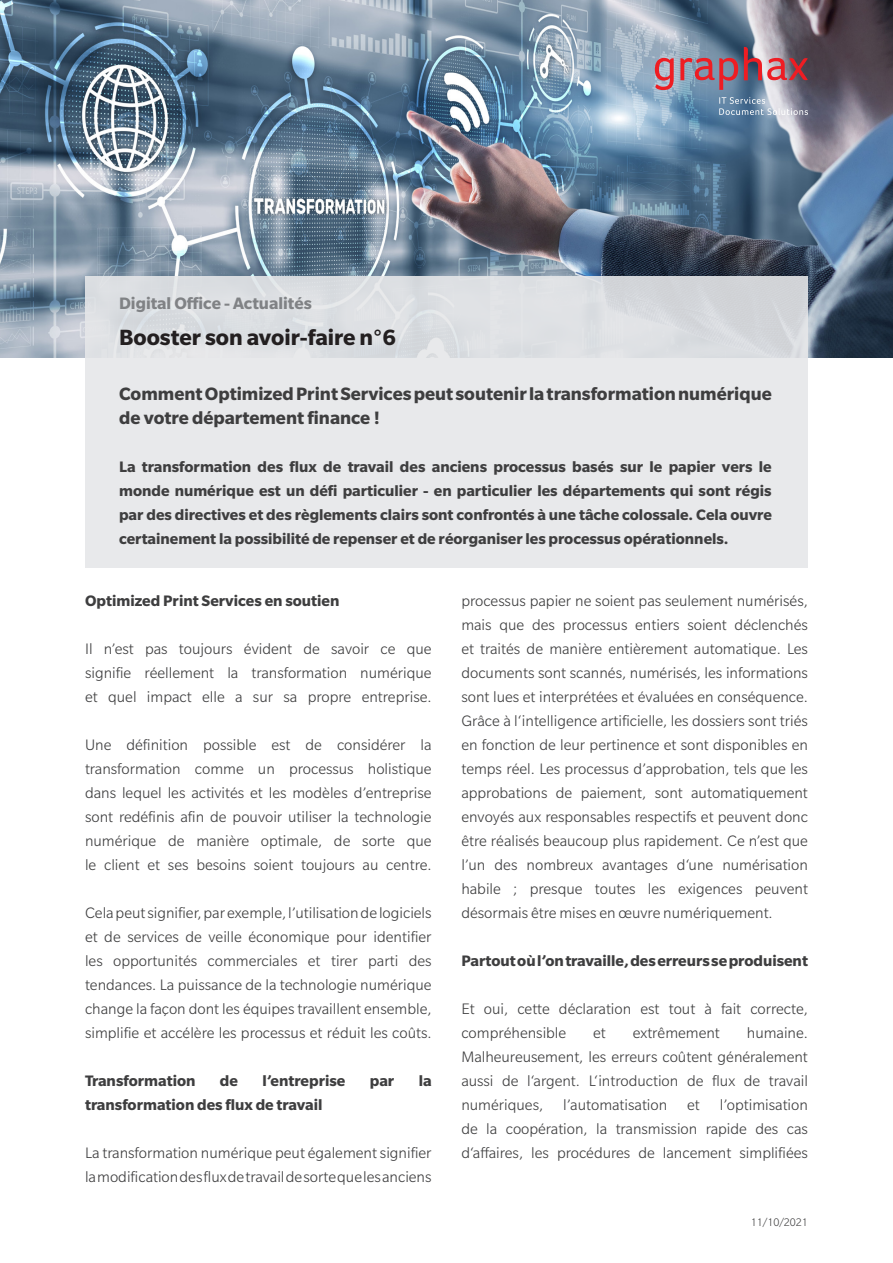
<style>
.page{position:relative;width:893px;height:1263px;background:#fff}
.page>*{position:absolute;margin:0;border:0;box-sizing:border-box;transform-origin:0 0}
.t1{font:700 24px "Slate Pro";color:#231f20}
.t2{font:700 19.5px/24px "Slate Pro";color:#3e3e3f}
.t3{font:700 18px "Slate Pro";color:#808285}
.t4{font:300 16.5px/24px "Slate Pro";color:#3e3e3f;text-align:justify}
.t5{font:700 16.5px/24px "Slate Pro";color:#3e3e3f;text-align:justify}
.t6{font:300 12px "Slate Pro";color:#3e3e3f}
</style>
<div class="page">
<img style="left:0;top:0;width:893px;height:357px">
<div style="left:85px;top:276px;width:723px;height:292px;background:#e6e7e9"></div>
<svg style="left:719px;top:97px;width:89px;height:18px;background:#95a5b8"></svg>
<svg style="left:655px;top:58px;width:19px;height:32px"></svg>
<svg style="left:680px;top:58px;width:58px;height:32px;background:#9f7082"></svg>
<svg style="left:744px;top:47px;width:64px;height:33px;background:#a56872"></svg>
<p class="t3" style="left:119px;top:294px;width:194px">Digital Office - Actualités</p>
<p class="t1" style="left:119px;top:325px;width:278px">Booster son avoir-faire n°6</p>
<p class="t2" style="left:119px;top:381px;width:654px">Comment Optimized Print Services peut soutenir la transformation numérique de votre département finance !</p>
<p class="t5" style="left:119px;top:454px;width:654px">La transformation des flux de travail des anciens processus basés sur le papier vers le monde numérique est un défi particulier - en particulier les départements qui sont régis par des directives et des règlements clairs sont confrontés à une tâche colossale. Cela ouvre certainement la possibilité de repenser et de réorganiser les processus opérationnels.</p>
<p class="t5" style="left:85px;top:589px;width:256px">Optimized Print Services en soutien</p>
<p class="t4" style="left:85px;top:637px;width:348px">Il n’est pas toujours évident de savoir ce que signifie réellement la transformation numérique et quel impact elle a sur sa propre entreprise.</p>
<p class="t4" style="left:85px;top:733px;width:348px">Une définition possible est de considérer la transformation comme un processus holistique dans lequel les activités et les modèles d’entreprise sont redéfinis afin de pouvoir utiliser la technologie numérique de manière optimale, de sorte que le client et ses besoins soient toujours au centre.</p>
<p class="t4" style="left:85px;top:901px;width:348px">Cela peut signifier, par exemple, l’utilisation de logiciels et de services de veille économique pour identifier les opportunités commerciales et tirer parti des tendances. La puissance de la technologie numérique change la façon dont les équipes travaillent ensemble, simplifie et accélère les processus et réduit les coûts.</p>
<p class="t5" style="left:85px;top:1069px;width:112px">Transformation</p>
<p class="t5" style="left:220px;top:1069px;width:20px">de</p>
<p class="t5" style="left:262px;top:1069px;width:84px">l’entreprise</p>
<p class="t5" style="left:370px;top:1069px;width:26px">par</p>
<p class="t5" style="left:419px;top:1069px;width:14px">la</p>
<p class="t5" style="left:85px;top:1093px;width:239px">transformation des flux de travail</p>
<p class="t4" style="left:85px;top:1141px;width:348px">La transformation numérique peut également signifier la modification des flux de travail de sorte que les anciens</p>
<p class="t4" style="left:461px;top:589px;width:348px">processus papier ne soient pas seulement numérisés, mais que des processus entiers soient déclenchés et traités de manière entièrement automatique. Les documents sont scannés, numérisés, les informations sont lues et interprétées et évaluées en conséquence.<br>Grâce à l‘intelligence artificielle, les dossiers sont triés en fonction de leur pertinence et sont disponibles en temps réel. Les processus d’approbation, tels que les approbations de paiement, sont automatiquement envoyés aux responsables respectifs et peuvent donc être réalisés beaucoup plus rapidement. Ce n’est que l’un des nombreux avantages d‘une numérisation habile ; presque toutes les exigences peuvent désormais être mises en œuvre numériquement.</p>
<p class="t5" style="left:461px;top:949px;width:348px">Partout où l’on travaille, des erreurs se produisent</p>
<p class="t4" style="left:461px;top:997px;width:348px">Et oui, cette déclaration est tout à fait correcte, compréhensible</p>
<p class="t4" style="left:461px;top:1021px;width:348px;text-indent:285px">humaine.<br>Malheureusement, les erreurs coûtent généralement aussi de l‘argent. L‘introduction de flux de travail numériques, l’automatisation et l’optimisation de la coopération, la transmission rapide des cas d‘affaires, les procédures de lancement simplifiées</p>
<p class="t4" style="left:593px;top:1021px;width:14px">et</p>
<p class="t4" style="left:633px;top:1021px;width:89px">extrêmement</p>
<p class="t6" style="left:751px;top:1216px;width:58px">11/10/2021</p>
</div>
